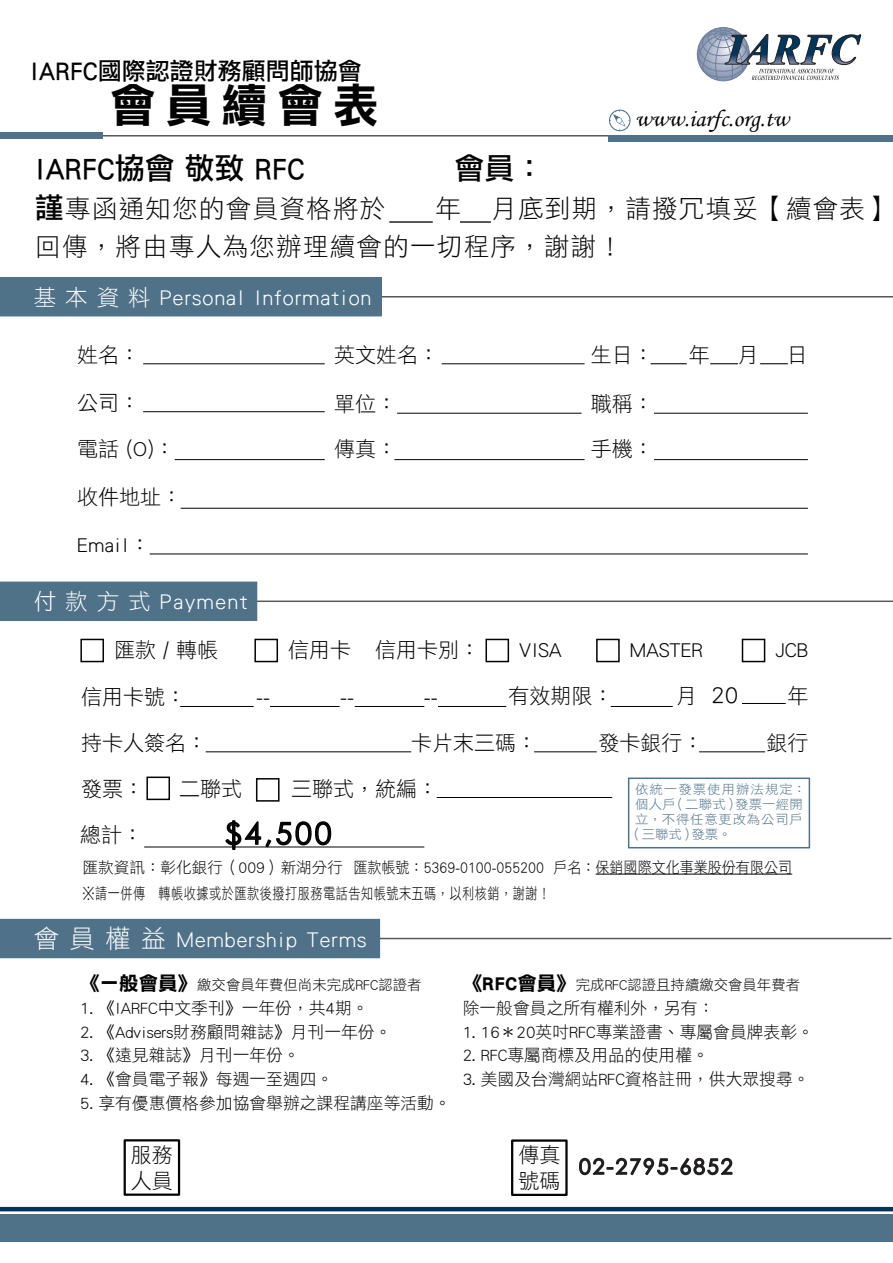
<style>
.page{position:relative;width:893px;height:1263px;background:#fff}
.page>*{position:absolute;margin:0;border:0;box-sizing:border-box;transform-origin:0 0}
.t1{font:46.5px "DF Li Hei W7 WINP BF";letter-spacing:.2em;color:#030303}
.t2{font:30px "DF Li Hei Md HK BF";color:#030303}
.t3{font:30px "Century Gothic";color:#030303}
.t4{font:25.5px/38.1px "DF Li Hei W3 WINP BF";letter-spacing:.05em;color:#030303}
.t5{font:24px "DF Li Hei Md HK BF";color:#030303}
.t6{font:24px "Monotype Corsiva";color:#030303}
.t7{font:24px "DF Li Hei W3 WINP BF";color:#030303}
.t8{font:22.5px "DF Li Hei W3 WINP BF";letter-spacing:.05em;color:#fff}
.t9{font:22.5px "DF Li Hei W3 WINP BF";letter-spacing:.075em;color:#fff}
.t10{font:21px/25.2px "DF Li Hei W3 WINP BF";color:#030303}
.t11{font:21px "DF Li Hei W3 WINP BF";color:#050403}
.t12{font:16.8px "DF Li Hei W3 WINP BF";color:#030303}
.t13{font:15.6px/25.3px "DF Li Hei W3 WINP BF";color:#030303}
.t14{font:14.4px "DF Li Hei W3 WINP BF";color:#030303}
.t15{font:12.75px "DF Li Hei W3 WINP BF";letter-spacing:.06em;color:#507289;scale:1.05 1}
.t16{font:12.75px "DF Li Hei W3 WINP BF";letter-spacing:.015em;color:#507289;scale:1.05 1}
.t17{font:12.75px "DF Li Hei W3 WINP BF";letter-spacing:.08em;color:#507289;scale:1.05 1}
.s1{font-size:25.5px}
.s2{font-family:"DF Li Hei Md HK BF";font-size:28.5px}
.s3{font-size:21px}
.s4{font-family:"DF Li Hei W7 WINP BF";font-size:19.5px}
</style>
<div class="page">
<hr style="left:0;top:296px;width:893px;height:1px;background:#57585a">
<div style="left:0;top:278px;width:381px;height:38px;background:#507289"></div>
<div style="left:0;top:277px;width:382px;height:39px;border:1px solid #507289"></div>
<hr style="left:596px;top:874px;width:196px;height:1px;background:#030303">
<div style="left:80px;top:639px;width:24px;height:23px;border:2px solid #030303"></div>
<div style="left:146px;top:776px;width:24px;height:24px;border:2px solid #030303"></div>
<div style="left:256px;top:778px;width:24px;height:24px;border:2px solid #030303"></div>
<div style="left:485px;top:639px;width:24px;height:23px;border:2px solid #030303"></div>
<div style="left:596px;top:639px;width:24px;height:23px;border:2px solid #030303"></div>
<div style="left:742px;top:639px;width:23px;height:23px;border:2px solid #030303"></div>
<div style="left:254px;top:639px;width:24px;height:23px;border:2px solid #030303"></div>
<div style="left:628px;top:777px;width:182px;height:71px;border:2px solid #507289"></div>
<hr style="left:143px;top:363px;width:182px;height:1px;background:#030303">
<hr style="left:143px;top:411px;width:182px;height:1px;background:#030303">
<hr style="left:442px;top:363px;width:143px;height:1px;background:#030303">
<hr style="left:175px;top:459px;width:150px;height:1px;background:#030303">
<hr style="left:181px;top:508px;width:627px;height:1px;background:#030303">
<hr style="left:150px;top:554px;width:658px;height:1px;background:#030303">
<hr style="left:394px;top:459px;width:191px;height:1px;background:#030303">
<hr style="left:397px;top:413px;width:185px;height:1px;background:#030303">
<hr style="left:654px;top:459px;width:154px;height:1px;background:#030303">
<hr style="left:654px;top:413px;width:154px;height:1px;background:#030303">
<hr style="left:651px;top:363px;width:36px;height:1px;background:#030303">
<svg style="left:710px;top:363px;width:28px;height:1px"></svg>
<svg style="left:760px;top:363px;width:28px;height:1px"></svg>
<hr style="left:611px;top:706px;width:62px;height:1px;background:#030303">
<hr style="left:534px;top:751px;width:63px;height:1px;background:#030303">
<hr style="left:699px;top:751px;width:66px;height:1px;background:#030303">
<hr style="left:742px;top:703px;width:44px;height:1px;background:#030303">
<hr style="left:206px;top:751px;width:205px;height:1px;background:#030303">
<hr style="left:180px;top:706px;width:74px;height:1px;background:#030303">
<hr style="left:270px;top:706px;width:70px;height:1px;background:#030303">
<hr style="left:355px;top:706px;width:69px;height:1px;background:#030303">
<hr style="left:438px;top:706px;width:68px;height:1px;background:#030303">
<hr style="left:437px;top:797px;width:175px;height:1px;background:#030303">
<hr style="left:144px;top:847px;width:280px;height:1px;background:#030303">
<hr style="left:0;top:600px;width:893px;height:2px;background:#57585a">
<div style="left:0;top:582px;width:257px;height:38px;background:#507289"></div>
<div style="left:0;top:582px;width:257px;height:39px;border:1px solid #507289"></div>
<hr style="left:0;top:938px;width:891px;height:1px;background:#57585a">
<div style="left:0;top:919px;width:380px;height:39px;background:#507289"></div>
<svg style="left:579px;top:1157px;width:154px;height:19px"></svg>
<div style="left:511px;top:1139px;width:57px;height:57px;border:2px solid #030303"></div>
<div style="left:124px;top:1139px;width:56px;height:57px;border:2px solid #030303"></div>
<div style="left:0;top:1214px;width:893px;height:28px;background:#507289"></div>
<hr style="left:0;top:1207px;width:893px;height:4px;background:#02365c">
<svg style="left:224px;top:820px;width:108px;height:30px"></svg>
<hr style="left:0;top:135px;width:893px;height:2px;background:#57585a">
<div style="left:0;top:132px;width:102px;height:7px;background:#507289"></div>
<div style="left:608px;top:135px;width:285px;height:7px;background:#507289"></div>
<svg style="left:609px;top:110px;width:22px;height:21px"></svg>
<svg style="left:697px;top:27px;width:164px;height:54px"></svg>
<hr style="left:389px;top:221px;width:44px;height:2px;background:#231f20">
<hr style="left:460px;top:221px;width:31px;height:2px;background:#231f20">
<h3 class="t5" style="left:30px;top:59px;width:333px"><span class="s1">IARFC</span>國際認證財務顧問師協會</h3>
<h1 class="t1" style="left:110px;top:82px;width:271px">會員續會表</h1>
<h2 class="t2" style="left:35px;top:153px;width:271px">IARFC協會 敬致 RFC</h2>
<h2 class="t2" style="left:455px;top:153px;width:91px">會員：</h2>
<h3 class="t6" style="left:635px;top:104px;width:156px">www.iarfc.org.tw</h3>
<h3 class="t4" style="left:35px;top:189px;width:351px"><span class="s2">謹</span>專函通知您的會員資格將於</h3>
<h3 class="t4" style="left:35px;top:189px;width:858px;text-indent:400px">年 月底到期，請撥冗填妥【續會表】回傳，將由專人為您辦理續會的一切程序，謝謝！</h3>
<h3 class="t8" style="left:34px;top:285px;width:339px">基本資料 Personal Information</h3>
<p class="t10" style="left:77px;top:342px;width:64px">姓名：</p>
<p class="t10" style="left:334px;top:342px;width:106px">英文姓名：</p>
<p class="t10" style="left:591px;top:342px;width:64px">生日：</p>
<p class="t10" style="left:689px;top:342px;width:22px">年</p>
<p class="t10" style="left:738px;top:342px;width:22px">月</p>
<p class="t10" style="left:787px;top:342px;width:22px">日</p>
<p class="t10" style="left:77px;top:390px;width:64px">公司：</p>
<p class="t10" style="left:77px;top:436px;width:99px">電話 (O)：</p>
<p class="t10" style="left:77px;top:484px;width:106px">收件地址：</p>
<p class="t10" style="left:77px;top:532px;width:75px">Email：</p>
<h3 class="t9" style="left:34px;top:590px;width:215px">付款方式 Payment</h3>
<p class="t10" style="left:334px;top:391px;width:64px">單位：</p>
<p class="t10" style="left:591px;top:391px;width:64px">職稱：</p>
<p class="t10" style="left:334px;top:436px;width:64px">傳真：</p>
<p class="t10" style="left:591px;top:436px;width:64px">手機：</p>
<p class="t10" style="left:288px;top:637px;width:64px">信用卡</p>
<p class="t10" style="left:114px;top:637px;width:105px">匯款 / 轉帳</p>
<p class="t10" style="left:375px;top:637px;width:106px">信用卡別：</p>
<p class="t10" style="left:519px;top:637px;width:44px">VISA</p>
<p class="t10" style="left:630px;top:637px;width:74px">MASTER</p>
<p class="t10" style="left:775px;top:637px;width:34px">JCB</p>
<p class="t10" style="left:508px;top:683px;width:106px">有效期限：</p>
<h3 class="t7" style="left:676px;top:683px;width:64px"><span class="s3">月</span> 20</h3>
<p class="t10" style="left:787px;top:683px;width:22px">年</p>
<p class="t10" style="left:81px;top:684px;width:106px">信用卡號：</p>
<p class="t10" style="left:256px;top:684px;width:15px">--</p>
<p class="t10" style="left:340px;top:684px;width:15px">--</p>
<p class="t10" style="left:424px;top:684px;width:15px">--</p>
<p class="t10" style="left:81px;top:730px;width:127px">持卡人簽名：</p>
<p class="t10" style="left:81px;top:776px;width:64px">發票：</p>
<p class="t10" style="left:179px;top:776px;width:85px">二聯式　</p>
<p class="t10" style="left:291px;top:776px;width:148px">三聯式，統編：</p>
<p class="t11" style="left:80px;top:824px;width:65px">總計：</p>
<p class="t10" style="left:411px;top:730px;width:127px">卡片末三碼：</p>
<p class="t10" style="left:598px;top:730px;width:106px">發卡銀行：</p>
<p class="t10" style="left:766px;top:730px;width:43px">銀行</p>
<p class="t17" style="left:635px;top:783px;width:164px">依統一發票使用辦法規定：</p>
<p class="t16" style="left:635px;top:798px;width:161px">個人戶（二聯式）發票一經開</p>
<p class="t15" style="left:635px;top:813px;width:161px">立，不得任意更改為公司戶</p>
<p class="t15" style="left:628px;top:828px;width:100px">（三聯式）發票。</p>
<h2 class="t3" style="left:225px;top:812px;width:108px">$4,500</h2>
<p class="t13" style="left:83px;top:855px;width:711px">匯款資訊：彰化銀行（009）新湖分行 匯款帳號：5369-0100-055200 戶名：保銷國際文化事業股份有限公司※請一併傳眞轉帳收據或於匯款後撥打服務電話告知帳號末五碼，以利核銷，謝謝！</p>
<h3 class="t8" style="left:34px;top:928px;width:334px"><span class="s1">會員權益</span> Membership Terms</h3>
<p class="t14" style="left:80px;top:978px;width:343px"><span class="s4">《一般會員》</span>繳交會員年費但尚未完成RFC認證者</p>
<p class="t12" style="left:80px;top:999px;width:290px">1. 《IARFC中文季刊》一年份，共4期。</p>
<p class="t12" style="left:80px;top:1023px;width:313px">2. 《Advisers財務顧問雜誌》月刊一年份。</p>
<p class="t12" style="left:80px;top:1047px;width:221px">3. 《遠見雜誌》月刊一年份。</p>
<p class="t12" style="left:80px;top:1071px;width:255px">4. 《會員電子報》每週一至週四。</p>
<p class="t12" style="left:80px;top:1094px;width:372px">5. 享有優惠價格參加協會舉辦之課程講座等活動。</p>
<p class="t10" style="left:131px;top:1142px;width:43px">服務人員</p>
<p class="t14" style="left:463px;top:978px;width:339px"><span class="s4">《RFC會員》</span>完成RFC認證且持續繳交會員年費者</p>
<p class="t12" style="left:463px;top:999px;width:253px">除一般會員之所有權利外，另有：</p>
<p class="t12" style="left:463px;top:1023px;width:353px">1. 16＊20英吋RFC專業證書、專屬會員牌表彰。</p>
<p class="t12" style="left:463px;top:1047px;width:248px">2. RFC專屬商標及用品的使用權。</p>
<p class="t12" style="left:463px;top:1071px;width:348px">3. 美國及台灣網站RFC資格註冊，供大眾搜尋。</p>
<p class="t10" style="left:518px;top:1142px;width:43px">傳真號碼</p>
</div>
